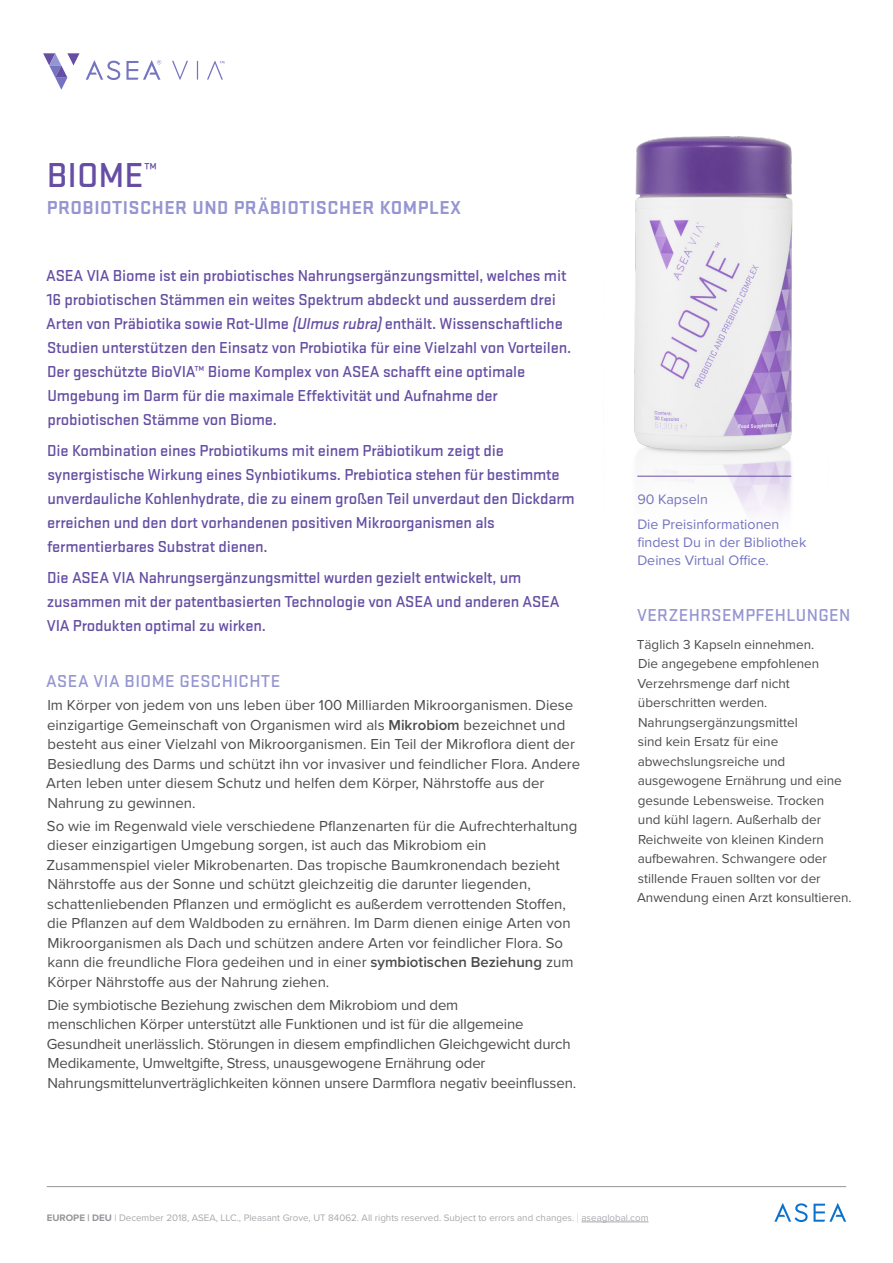
<style>
.page{position:relative;width:893px;height:1263px;background:#fff}
.page>*{position:absolute;margin:0;border:0;box-sizing:border-box;transform-origin:0 0}
.Body_Copy{font:500 36px "Stratum 2";color:#654ea3}
.t1{font:700 19.5px "Stratum 2";letter-spacing:.025em;color:#9595d2}
.t2{font:500 18px "Stratum 2";letter-spacing:.02em;color:#9595d2}
.t3{font:500 16.5px/24px "Stratum 2";letter-spacing:-.01em;color:#654ea3}
.t4{font:15px/19.5px "Proxima Nova";color:#4b4c4d}
.t5{font:14.25px/18px "Proxima Nova";color:#7474c1}
.Body_Copy-2{font:13.5px/19.5px "Proxima Nova";color:#4b4c4d}
.t6{font:9.75px "Proxima Nova";color:#a8a9ad}
.s1{font-style:italic}
.s2{font-weight:600}
.s3{font-weight:700;color:#939598}
.s4{font-family:"Apex New";font-weight:300}
</style>
<div class="page">
<svg style="left:774px;top:1203px;width:72px;height:19px"></svg>
<hr style="left:47px;top:1186px;width:799px;height:1px;background:#939598">
<img style="left:634px;top:136px;width:159px;height:380px">
<hr style="left:637px;top:476px;width:154px;height:1px;background:#654ea3">
<svg style="left:43px;top:53px;width:37px;height:37px"></svg>
<svg style="left:86px;top:60px;width:34px;height:20px"></svg>
<svg style="left:172px;top:61px;width:16px;height:19px"></svg>
<svg style="left:197px;top:61px;width:1px;height:19px"></svg>
<svg style="left:207px;top:61px;width:18px;height:19px"></svg>
<svg style="left:126px;top:60px;width:35px;height:20px"></svg>
<hr style="left:581px;top:1221px;width:68px;height:1px;background:#a8a9ad">
<p class="Body_Copy" style="left:47px;top:151px;width:112px">BIOME<sup>™</sup></p>
<p class="t1" style="left:47px;top:194px;width:416px">PROBIOTISCHER UND PRÄBIOTISCHER KOMPLEX</p>
<p class="t3" style="left:46px;top:263px;width:527px">ASEA VIA Biome ist ein probiotisches Nahrungsergänzungsmittel, welches mit 16 probiotischen Stämmen ein weites Spektrum abdeckt und ausserdem drei Arten von Präbiotika sowie Rot-Ulme <span class="s1">(Ulmus rubra)</span>enthält. Wissenschaftliche Studien unterstützen den Einsatz von Probiotika für eine Vielzahl von Vorteilen.<br>Der geschützte BioVIA™ Biome Komplex von ASEA schafft eine optimale Umgebung im Darm für die maximale Effektivität und Aufnahme der probiotischen Stämme von Biome.</p>
<p class="t3" style="left:47px;top:437px;width:529px">Die Kombination eines Probiotikums mit einem Präbiotikum zeigt die synergistische Wirkung eines Synbiotikums. Prebiotica stehen für bestimmte unverdauliche Kohlenhydrate, die zu einem großen Teil unverdaut den Dickdarm erreichen und den dort vorhandenen positiven Mikroorganismen als fermentierbares Substrat dienen.</p>
<p class="t3" style="left:47px;top:564px;width:514px">Die ASEA VIA Nahrungsergänzungsmittel wurden gezielt entwickelt, um zusammen mit der patentbasierten Technologie von ASEA und anderen ASEA<br>VIA Produkten optimal zu wirken.</p>
<p class="t2" style="left:46px;top:669px;width:236px">ASEA VIA BIOME GESCHICHTE</p>
<p class="t4" style="left:46px;top:696px;width:535px">Im Körper von jedem von uns leben über 100 Milliarden Mikroorganismen. Diese einzigartige Gemeinschaft von Organismen wird als <span class="s2">Mikrobiom</span> bezeichnet und besteht aus einer Vielzahl von Mikroorganismen. Ein Teil der Mikroflora dient der Besiedlung des Darms und schützt ihn vor invasiver und feindlicher Flora. Andere Arten leben unter diesem Schutz und helfen dem Körper, Nährstoffe aus der Nahrung zu gewinnen.</p>
<p class="t4" style="left:46px;top:816px;width:532px">So wie im Regenwald viele verschiedene Pflanzenarten für die Aufrechterhaltung dieser einzigartigen Umgebung sorgen, ist auch das Mikrobiom ein Zusammenspiel vieler Mikrobenarten. Das tropische Baumkronendach bezieht Nährstoffe aus der Sonne und schützt gleichzeitig die darunter liegenden, schattenliebenden Pflanzen und ermöglicht es außerdem verrottenden Stoffen, die Pflanzen auf dem Waldboden zu ernähren. Im Darm dienen einige Arten von Mikroorganismen als Dach und schützen andere Arten vor feindlicher Flora. So kann die freundliche Flora gedeihen und in einer <span class="s2">symbiotischen Beziehung</span> zum Körper Nährstoffe aus der Nahrung ziehen.</p>
<p class="t4" style="left:47px;top:995px;width:531px">Die symbiotische Beziehung zwischen dem Mikrobiom und dem<br>menschlichen Körper unterstützt alle Funktionen und ist für die allgemeine Gesundheit unerlässlich. Störungen in diesem empfindlichen Gleichgewicht durch Medikamente, Umweltgifte, Stress, unausgewogene Ernährung oder Nahrungsmittelunverträglichkeiten können unsere Darmflora negativ beeinflussen.</p>
<p class="t5" style="left:637px;top:491px;width:72px">90 Kapseln</p>
<p class="t5" style="left:637px;top:515px;width:170px">Die Preisinformationen findest Du in der Bibliothek<br>Deines Virtual Office.</p>
<p class="t2" style="left:637px;top:603px;width:215px">VERZEHRSEMPFEHLUNGEN</p>
<p class="Body_Copy-2" style="left:637px;top:635px;width:216px">Täglich 3 Kapseln einnehmen.<br>Die angegebene empfohlenen<br>Verzehrsmenge darf nicht überschritten werden.<br>Nahrungsergänzungsmittel<br>sind kein Ersatz für eine abwechslungsreiche und ausgewogene Ernährung und eine gesunde Lebensweise. Trocken<br>und kühl lagern. Außerhalb der<br>Reichweite von kleinen Kindern aufbewahren. Schwangere oder stillende Frauen sollten vor der<br>Anwendung einen Arzt konsultieren.</p>
<p class="t6" style="left:47px;top:1211px;width:603px"><span class="s3">EUROPE | DEU</span> | December 2018, ASEA, LLC., Pleasant Grove, UT 84062. All rights reserved. Subject to errors and changes. <span class="s4">|</span> aseaglobal.com</p>
</div>
